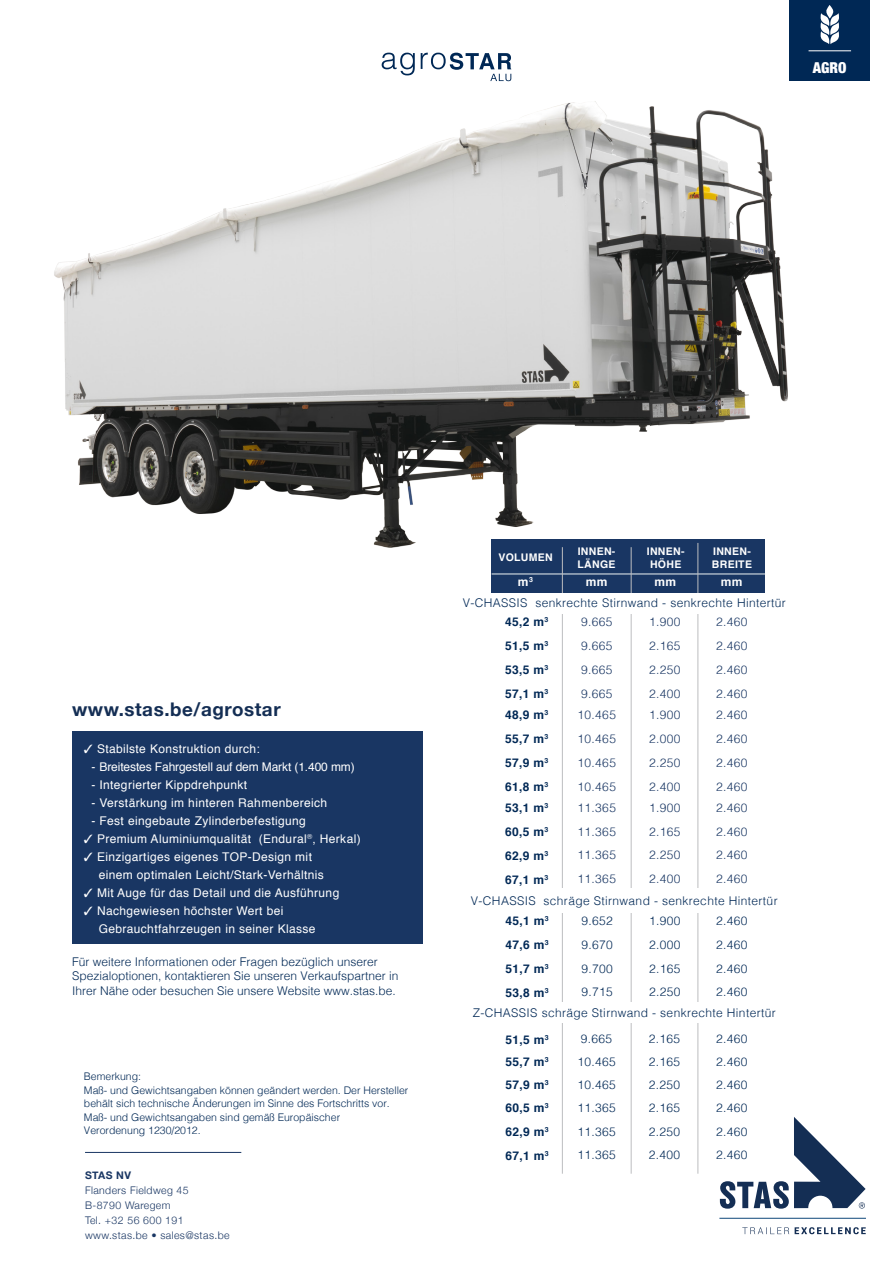
<style>
.page{position:relative;width:893px;height:1263px;background:#fff}
.page>*{position:absolute;margin:0;border:0;box-sizing:border-box;transform-origin:0 0}
.t1{font:700 18.75px "Helvetica Neue";letter-spacing:.03em;color:#142e54}
.t2{font:900 condensed 15px "Helvetica Neue";color:#fff}
.t3{font:12px "Helvetica";letter-spacing:.03em;color:#fff}
.t4{font:300 12px "Helvetica";letter-spacing:.03em;color:#002855}
.t5{font:300 12px "Helvetica";letter-spacing:.03em;color:#193663}
.t6{font:300 12px/14.4px "Helvetica";color:#002855}
.t7{font:700 12px "Helvetica";letter-spacing:.03em;color:#002855}
.t8{font:12px "Helvetica";letter-spacing:-.01em;color:#fff}
.t9{font:700 12px "Helvetica";color:#fff}
.t10{font:300 10.5px/13.5px "Helvetica";color:#002855}
.t11{font:300 10.5px "Helvetica Neue";letter-spacing:.04em;color:#193663}
.t12{font:700 10.5px/12.6px "Helvetica";letter-spacing:.03em;color:#fff;text-align:center}
.t13{font:700 10.5px "Helvetica Neue";letter-spacing:.04em;color:#193663}
</style>
<div class="page">
<img style="left:54px;top:76px;width:734px;height:484px">
<hr style="left:85px;top:1152px;width:156px;height:1px;background:#193663">
<svg style="left:720px;top:1117px;width:145px;height:92px"></svg>
<svg style="left:742px;top:1227px;width:124px;height:7px"></svg>
<hr style="left:719px;top:1218px;width:147px;height:1px;background:#0e4679">
<svg style="left:382px;top:53px;width:33px;height:22px"></svg>
<svg style="left:421px;top:53px;width:90px;height:28px"></svg>
<div style="left:789px;top:0;width:81px;height:81px;background:#002855"></div>
<svg style="left:820px;top:5px;width:19px;height:39px"></svg>
<hr style="left:808px;top:50px;width:43px;height:1px;background:#fff">
<div style="left:492px;top:539px;width:273px;height:53px;background:#193663"></div>
<hr style="left:492px;top:574px;width:273px;height:1px;background:#eef4f2">
<div style="left:72px;top:731px;width:351px;height:213px;background:#193663"></div>
<hr style="left:562px;top:547px;width:1px;height:627px;background:#bcbdc0">
<hr style="left:631px;top:547px;width:1px;height:627px;background:#bcbdc0">
<hr style="left:697px;top:543px;width:1px;height:631px;background:#bcbdc0">
<div style="left:439px;top:593px;width:370px;height:20px;background:#fff"></div>
<div style="left:439px;top:888px;width:370px;height:25px;background:#fff"></div>
<div style="left:439px;top:1002px;width:370px;height:21px;background:#fff"></div>
<p class="t2" style="left:813px;top:55px;width:35px">AGRO</p>
<p class="t1" style="left:72px;top:694px;width:210px">www.stas.be/agrostar</p>
<p class="t3" style="left:84px;top:739px;width:177px">✓ Stabilste Konstruktion durch:</p>
<p class="t8" style="left:91px;top:757px;width:265px">- Breitestes Fahrgestell auf dem Markt (1.400 mm)</p>
<p class="t3" style="left:91px;top:775px;width:157px">- Integrierter Kippdrehpunkt</p>
<p class="t3" style="left:91px;top:793px;width:237px">- Verstärkung im hinteren Rahmenbereich</p>
<p class="t3" style="left:91px;top:811px;width:216px">- Fest eingebaute Zylinderbefestigung</p>
<p class="t3" style="left:84px;top:829px;width:278px">✓ Premium Aluminiumqualität (Endural<sup>®</sup>, Herkal)</p>
<p class="t3" style="left:84px;top:847px;width:230px">✓ Einzigartiges eigenes TOP-Design mit</p>
<p class="t3" style="left:99px;top:865px;width:227px">einem optimalen Leicht/Stark-Verhältnis</p>
<p class="t3" style="left:84px;top:883px;width:257px">✓ Mit Auge für das Detail und die Ausführung</p>
<p class="t3" style="left:84px;top:901px;width:201px">✓ Nachgewiesen höchster Wert bei</p>
<p class="t3" style="left:99px;top:919px;width:218px">Gebrauchtfahrzeugen in seiner Klasse</p>
<p class="t6" style="left:72px;top:953px;width:307px">Für weitere Informationen oder Fragen bezüglich unserer</p>
<p class="t6" style="left:72px;top:968px;width:328px">Spezialoptionen, kontaktieren Sie unseren Verkaufspartner in<br>Ihrer Nähe oder besuchen Sie unsere Website www.stas.be.</p>
<p class="t10" style="left:84px;top:1069px;width:59px">Bemerkung:</p>
<p class="t10" style="left:84px;top:1082px;width:326px">Maß- und Gewichtsangaben können geändert werden. Der Hersteller behält sich technische Änderungen im Sinne des Fortschritts vor.</p>
<p class="t10" style="left:84px;top:1109px;width:258px">Maß- und Gewichtsangaben sind gemäß Europäischer</p>
<p class="t10" style="left:84px;top:1123px;width:118px">Verordenung 1230/2012.</p>
<p class="t13" style="left:85px;top:1166px;width:47px">STAS NV</p>
<p class="t11" style="left:85px;top:1181px;width:105px">Flanders Fieldweg 45</p>
<p class="t11" style="left:85px;top:1196px;width:87px">B-8790 Waregem</p>
<p class="t11" style="left:85px;top:1211px;width:100px">Tel. +32 56 600 191</p>
<p class="t11" style="left:85px;top:1226px;width:146px">www.stas.be • sales@stas.be</p>
<p class="t12" style="left:498px;top:551px;width:56px">VOLUMEN</p>
<p class="t12" style="left:578px;top:545px;width:39px">INNEN-</p>
<p class="t12" style="left:578px;top:558px;width:40px">LÄNGE</p>
<p class="t12" style="left:647px;top:545px;width:39px">INNEN-<br>HÖHE</p>
<p class="t12" style="left:713px;top:545px;width:39px">INNEN-</p>
<p class="t12" style="left:712px;top:558px;width:42px">BREITE</p>
<p class="t9" style="left:518px;top:572px;width:16px">m<sup>3</sup></p>
<p class="t9" style="left:586px;top:572px;width:23px">mm</p>
<p class="t9" style="left:655px;top:572px;width:23px">mm</p>
<p class="t9" style="left:721px;top:572px;width:23px">mm</p>
<p class="t4" style="left:463px;top:593px;width:325px">V-CHASSIS senkrechte Stirnwand - senkrechte Hintertür</p>
<p class="t7" style="left:505px;top:612px;width:45px">45,2 m<sup>3</sup></p>
<p class="t5" style="left:581px;top:612px;width:33px">9.665</p>
<p class="t5" style="left:649px;top:612px;width:33px">1.900</p>
<p class="t5" style="left:716px;top:612px;width:33px">2.460</p>
<p class="t7" style="left:505px;top:636px;width:45px">51,5 m<sup>3</sup></p>
<p class="t5" style="left:581px;top:636px;width:33px">9.665</p>
<p class="t5" style="left:649px;top:636px;width:33px">2.165</p>
<p class="t5" style="left:716px;top:636px;width:33px">2.460</p>
<p class="t7" style="left:505px;top:660px;width:45px">53,5 m<sup>3</sup></p>
<p class="t5" style="left:581px;top:659px;width:33px">9.665</p>
<p class="t5" style="left:649px;top:659px;width:33px">2.250</p>
<p class="t5" style="left:716px;top:659px;width:33px">2.460</p>
<p class="t7" style="left:505px;top:684px;width:45px">57,1 m<sup>3</sup></p>
<p class="t5" style="left:581px;top:683px;width:33px">9.665</p>
<p class="t5" style="left:649px;top:683px;width:33px">2.400</p>
<p class="t5" style="left:716px;top:683px;width:33px">2.460</p>
<p class="t7" style="left:505px;top:705px;width:45px">48,9 m<sup>3</sup></p>
<p class="t5" style="left:577px;top:704px;width:40px">10.465</p>
<p class="t5" style="left:649px;top:704px;width:33px">1.900</p>
<p class="t5" style="left:716px;top:704px;width:33px">2.460</p>
<p class="t7" style="left:505px;top:729px;width:45px">55,7 m<sup>3</sup></p>
<p class="t5" style="left:577px;top:728px;width:40px">10.465</p>
<p class="t5" style="left:649px;top:728px;width:33px">2.000</p>
<p class="t5" style="left:716px;top:728px;width:33px">2.460</p>
<p class="t7" style="left:505px;top:753px;width:45px">57,9 m<sup>3</sup></p>
<p class="t5" style="left:577px;top:752px;width:40px">10.465</p>
<p class="t5" style="left:649px;top:752px;width:33px">2.250</p>
<p class="t5" style="left:716px;top:752px;width:33px">2.460</p>
<p class="t7" style="left:505px;top:777px;width:45px">61,8 m<sup>3</sup></p>
<p class="t5" style="left:577px;top:776px;width:40px">10.465</p>
<p class="t5" style="left:649px;top:776px;width:33px">2.400</p>
<p class="t5" style="left:716px;top:776px;width:33px">2.460</p>
<p class="t7" style="left:505px;top:798px;width:45px">53,1 m<sup>3</sup></p>
<p class="t5" style="left:577px;top:797px;width:40px">11.365</p>
<p class="t5" style="left:649px;top:797px;width:33px">1.900</p>
<p class="t5" style="left:716px;top:797px;width:33px">2.460</p>
<p class="t7" style="left:505px;top:822px;width:45px">60,5 m<sup>3</sup></p>
<p class="t5" style="left:577px;top:821px;width:40px">11.365</p>
<p class="t5" style="left:649px;top:821px;width:33px">2.165</p>
<p class="t5" style="left:716px;top:821px;width:33px">2.460</p>
<p class="t7" style="left:505px;top:846px;width:45px">62,9 m<sup>3</sup></p>
<p class="t5" style="left:577px;top:845px;width:40px">11.365</p>
<p class="t5" style="left:649px;top:845px;width:33px">2.250</p>
<p class="t5" style="left:716px;top:845px;width:33px">2.460</p>
<p class="t7" style="left:505px;top:869px;width:45px">67,1 m<sup>3</sup></p>
<p class="t5" style="left:577px;top:869px;width:40px">11.365</p>
<p class="t5" style="left:649px;top:869px;width:33px">2.400</p>
<p class="t5" style="left:716px;top:869px;width:33px">2.460</p>
<p class="t4" style="left:471px;top:890px;width:308px">V-CHASSIS schräge Stirnwand - senkrechte Hintertür</p>
<p class="t7" style="left:505px;top:911px;width:45px">45,1 m<sup>3</sup></p>
<p class="t7" style="left:505px;top:935px;width:45px">47,6 m<sup>3</sup></p>
<p class="t7" style="left:505px;top:959px;width:45px">51,7 m<sup>3</sup></p>
<p class="t7" style="left:505px;top:983px;width:45px">53,8 m<sup>3</sup></p>
<p class="t4" style="left:581px;top:910px;width:33px">9.652</p>
<p class="t4" style="left:649px;top:910px;width:33px">1.900</p>
<p class="t4" style="left:716px;top:910px;width:33px">2.460</p>
<p class="t4" style="left:581px;top:934px;width:33px">9.670</p>
<p class="t4" style="left:581px;top:958px;width:33px">9.700</p>
<p class="t4" style="left:581px;top:982px;width:33px">9.715</p>
<p class="t4" style="left:649px;top:934px;width:33px">2.000</p>
<p class="t4" style="left:649px;top:958px;width:33px">2.165</p>
<p class="t4" style="left:649px;top:982px;width:33px">2.250</p>
<p class="t4" style="left:716px;top:934px;width:33px">2.460</p>
<p class="t4" style="left:716px;top:958px;width:33px">2.460</p>
<p class="t4" style="left:716px;top:982px;width:33px">2.460</p>
<p class="t4" style="left:473px;top:1003px;width:305px">Z-CHASSIS schräge Stirnwand - senkrechte Hintertür</p>
<p class="t7" style="left:505px;top:1030px;width:45px">51,5 m<sup>3</sup></p>
<p class="t7" style="left:505px;top:1052px;width:45px">55,7 m<sup>3</sup></p>
<p class="t7" style="left:505px;top:1075px;width:45px">57,9 m<sup>3</sup></p>
<p class="t7" style="left:505px;top:1098px;width:45px">60,5 m<sup>3</sup></p>
<p class="t7" style="left:505px;top:1122px;width:45px">62,9 m<sup>3</sup></p>
<p class="t7" style="left:505px;top:1146px;width:45px">67,1 m<sup>3</sup></p>
<p class="t4" style="left:581px;top:1029px;width:33px">9.665</p>
<p class="t4" style="left:577px;top:1051px;width:40px">10.465</p>
<p class="t4" style="left:649px;top:1029px;width:33px">2.165</p>
<p class="t4" style="left:649px;top:1051px;width:33px">2.165</p>
<p class="t4" style="left:716px;top:1029px;width:33px">2.460</p>
<p class="t4" style="left:716px;top:1051px;width:33px">2.460</p>
<p class="t4" style="left:577px;top:1074px;width:40px">10.465</p>
<p class="t4" style="left:649px;top:1074px;width:33px">2.250</p>
<p class="t4" style="left:716px;top:1074px;width:33px">2.460</p>
<p class="t4" style="left:577px;top:1097px;width:40px">11.365</p>
<p class="t4" style="left:577px;top:1121px;width:40px">11.365</p>
<p class="t4" style="left:577px;top:1145px;width:40px">11.365</p>
<p class="t4" style="left:649px;top:1097px;width:33px">2.165</p>
<p class="t4" style="left:649px;top:1121px;width:33px">2.250</p>
<p class="t4" style="left:649px;top:1145px;width:33px">2.400</p>
<p class="t4" style="left:716px;top:1097px;width:33px">2.460</p>
<p class="t4" style="left:716px;top:1121px;width:33px">2.460</p>
<p class="t4" style="left:716px;top:1145px;width:33px">2.460</p>
</div>
